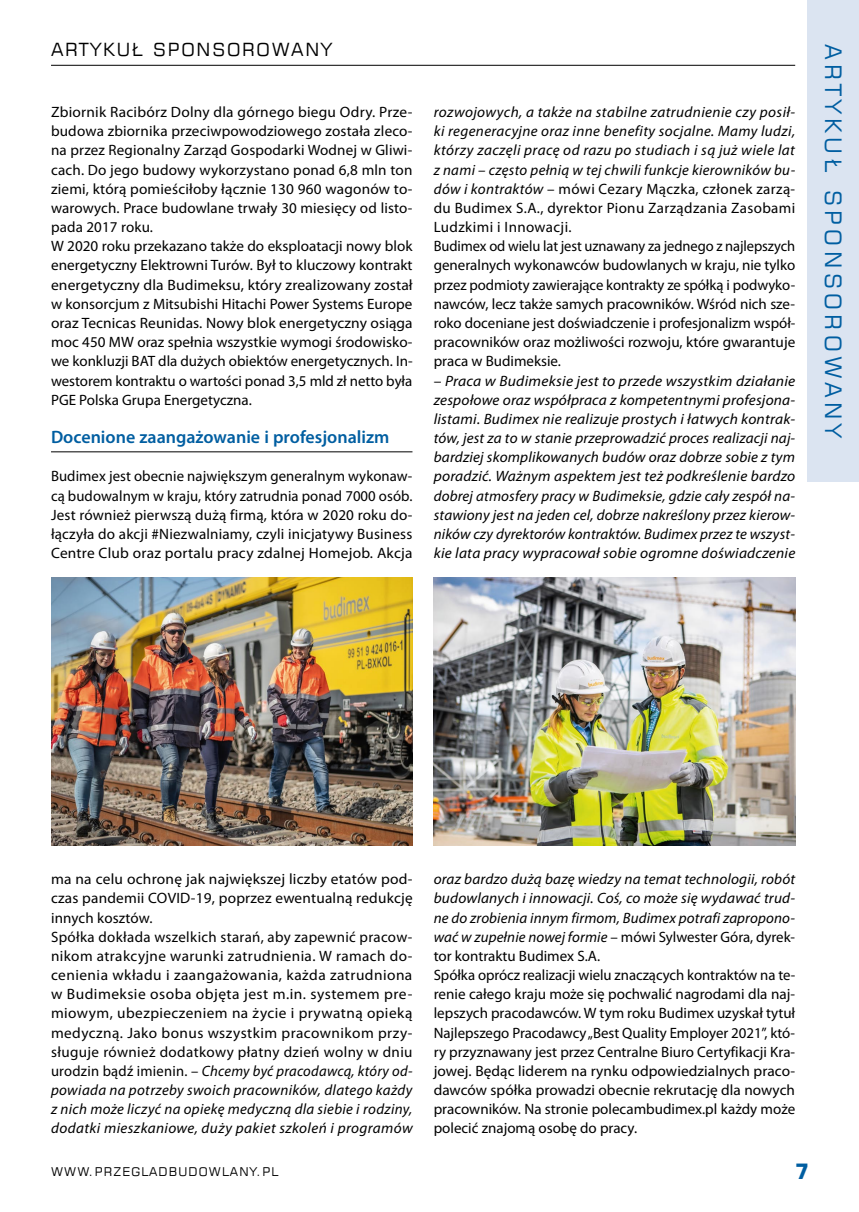
<style>
.page{position:relative;width:859px;height:1212px;background:#fff}
.page>*{position:absolute;margin:0;border:0;box-sizing:border-box;transform-origin:0 0}
.t1{font:22.5px "Square 721 EU";letter-spacing:.2em;color:#005ea1}
.t2{font:700 21px "Square 721 EU";color:#005ea1;scale:.95 1}
.t3{font:600 18px "Myriad Pro";color:#005ea1}
.t4{font:18px "Square 721 EU";letter-spacing:.1em;color:#000}
.t5{font:15px/19.2px "Myriad Pro";letter-spacing:.005em;color:#000}
.t6{font:15px/19.2px "Myriad Pro";letter-spacing:.025em;color:#000}
.t7{font:italic 15px/19.2px "Myriad Pro";letter-spacing:.015em;color:#000;text-align:justify;scale:1.04 1}
.t8{font:12px "Square 721 EU";letter-spacing:.1em;color:#000}
.s1{font-style:italic}
.s2{font-style:normal}
</style>
<div class="page">
<div style="left:808px;top:0;width:51px;height:481px;background:#dbe4f1"></div>
<hr style="left:51px;top:65px;width:744px;height:1px;background:#000">
<hr style="left:51px;top:451px;width:361px;height:1px;background:#000">
<img style="left:51px;top:577px;width:361px;height:269px">
<img style="left:434px;top:577px;width:361px;height:269px">
<p class="t4" style="left:51px;top:38px;width:222px">ARTYKUŁ SPON SOROWANY</p>
<h1 class="t1" style="left:847px;top:44px;width:395px;rotate:90deg">ARTYKU Ł SPONSOROWANY</h1>
<p class="t5" style="left:51px;top:102px;width:363px">Zbiornik Racibórz Dolny dla górnego biegu Odry. Prze&shy;budowa zbiornika przeciwpowodziowego została zleco&shy;na przez Regionalny Zarząd Gospodarki Wodnej w Gliwi&shy;cach. Do jego budowy wykorzystano ponad 6,8 mln ton ziemi, którą pomieściłoby łącznie 130 960 wagonów to&shy;warowych. Prace budowlane trwały 30 miesięcy od listo&shy;pada 2017 roku.<br>W 2020 roku przekazano także do eksploatacji nowy blok energetyczny Elektrowni Turów. Był to kluczowy kontrakt energetyczny dla Budimeksu, który zrealizowany został w konsorcjum z Mitsubishi Hitachi Power Systems Europe oraz Tecnicas Reunidas. Nowy blok energetyczny osiąga moc 450 MW oraz spełnia wszystkie wymogi środowisko&shy;we konkluzji BAT dla dużych obiektów energetycznych. In&shy;westorem kontraktu o wartości ponad 3,5 mld zł netto była PGE Polska Grupa Energetyczna.</p>
<p class="t3" style="left:51px;top:425px;width:340px">Docenione zaangażowanie i profesjonalizm</p>
<p class="t5" style="left:51px;top:466px;width:363px;text-align:justify">Budimex jest obecnie największym generalnym wykonaw&shy;cą budowalnym w kraju, który zatrudnia ponad 7000 osób.<br>Jest również pierwszą dużą firmą, która w 2020 roku do&shy;łączyła do akcji #Niezwalniamy, czyli inicjatywy Business Centre Club oraz portalu pracy zdalnej Homejob. Akcja</p>
<p class="t5" style="left:434px;top:102px;width:363px"><span class="s1">rozwojowych, a także na stabilne zatrudnienie czy posił&shy;ki regeneracyjne oraz inne benefity socjalne. Mamy ludzi, którzy zaczęli pracę od razu po studiach i są już wiele lat z nami – często pełnią w tej chwili funkcje kierowników bu&shy;dów i kontraktów</span> – mówi Cezary Mączka, członek zarzą&shy;du Budimex S.A., dyrektor Pionu Zarządzania Zasobami Ludzkimi i Innowacji.<br>Budimex od wielu lat jest uznawany za jednego z najlepszych generalnych wykonawców budowlanych w kraju, nie tylko przez podmioty zawierające kontrakty ze spółką i podwyko&shy;nawców, lecz także samych pracowników. Wśród nich sze&shy;roko doceniane jest doświadczenie i profesjonalizm współ&shy;pracowników oraz możliwości rozwoju, które gwarantuje praca w Budimeksie.</p>
<p class="t7" style="left:434px;top:371px;width:349px"><span class="s2">–</span> Praca w Budimeksie jest to przede wszystkim działanie zespołowe oraz współpraca z kompetentnymi profesjona&shy;listami. Budimex nie realizuje prostych i łatwych kontrak&shy;tów, jest za to w stanie przeprowadzić proces realizacji naj&shy;bardziej skomplikowanych budów oraz dobrze sobie z tym poradzić. Ważnym aspektem jest też podkreślenie bardzo dobrej atmosfery pracy w Budimeksie, gdzie cały zespół na&shy;stawiony jest na jeden cel, dobrze nakreślony przez kierow&shy;ników czy dyrektorów kontraktów. Budimex przez te wszyst&shy;kie lata pracy wypracował sobie ogromne doświadczenie</p>
<p class="t6" style="left:51px;top:869px;width:363px">ma na celu ochronę jak największej liczby etatów pod&shy;czas pandemii COVID-19, poprzez ewentualną redukcję innych kosztów.<br>Spółka dokłada wszelkich starań, aby zapewnić pracow&shy;nikom atrakcyjne warunki zatrudnienia. W ramach do&shy;cenienia wkładu i zaangażowania, każda zatrudniona w Budimeksie osoba objęta jest m.in. systemem pre&shy;miowym, ubezpieczeniem na życie i prywatną opieką medyczną. Jako bonus wszystkim pracownikom przy&shy;sługuje również dodatkowy płatny dzień wolny w dniu urodzin bądź imienin. – <span class="s1">Chcemy być pracodawcą, który od&shy;powiada na potrzeby swoich pracowników, dlatego każdy z nich może liczyć na opiekę medyczną dla siebie i rodziny, dodatki mieszkaniowe, duży pakiet szkoleń i programów</span></p>
<p class="t8" style="left:51px;top:1164px;width:229px">WWW.PRZEGLADBUDOWLANY.PL</p>
<p class="t5" style="left:434px;top:869px;width:363px"><span class="s1">oraz bardzo dużą bazę wiedzy na temat technologii, robót budowlanych i innowacji. Coś, co może się wydawać trud&shy;ne do zrobienia innym firmom, Budimex potrafi zapropono&shy;wać w zupełnie nowej formie</span> – mówi Sylwester Góra, dyrek&shy;tor kontraktu Budimex S.A.<br>Spółka oprócz realizacji wielu znaczących kontraktów na te&shy;renie całego kraju może się pochwalić nagrodami dla naj&shy;lepszych pracodawców. W tym roku Budimex uzyskał tytuł Najlepszego Pracodawcy „Best Quality Employer 2021”, któ&shy;ry przyznawany jest przez Centralne Biuro Certyfikacji Kra&shy;jowej. Będąc liderem na rynku odpowiedzialnych praco&shy;dawców spółka prowadzi obecnie rekrutację dla nowych pracowników. Na stronie polecambudimex.pl każdy może polecić znajomą osobę do pracy.</p>
<h2 class="t2" style="left:795px;top:1158px;width:16px">7</h2>
</div>
